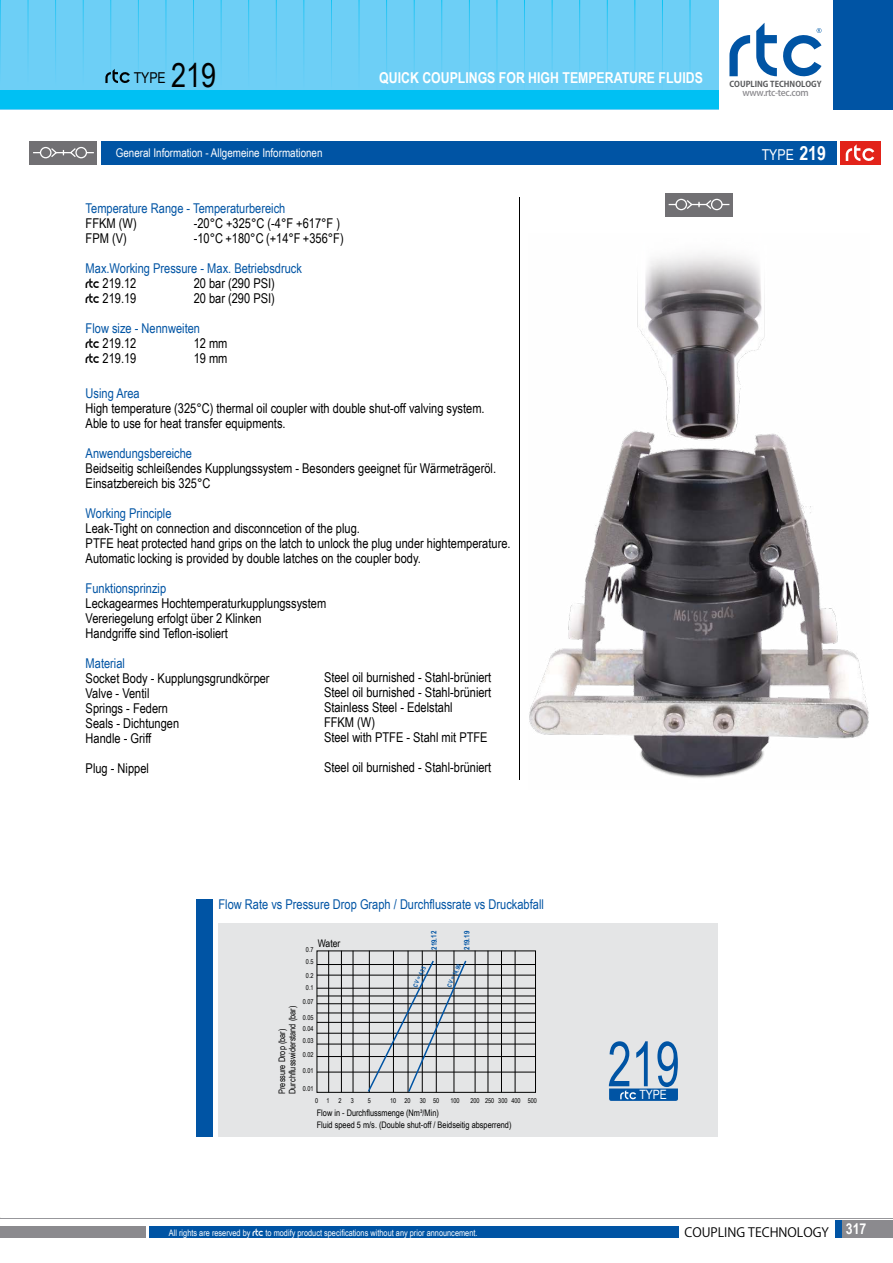
<style>
.page{position:relative;width:893px;height:1263px;background:#fff}
.page>*{position:absolute;margin:0;border:0;box-sizing:border-box;transform-origin:0 0}
.t1{font:62.55px "Arial Narrow";color:#0054a4;scale:.84 1}
.t2{font:700 15px "Arial Narrow";color:#fff}
.t3{font:15px "Arial Narrow";color:#000}
.t4{font:15px "Arial Narrow";color:#fff}
.t5{font:13.5px/15px "Arial Narrow";color:#000}
.t6{font:13.5px/15px "Arial Narrow";color:#0054a4}
.t7{font:12.9px "Arial Narrow";color:#fff}
.t8{font:12.75px "Koz Go Pr 6 N";color:#000}
.t9{font:12px "Arial Narrow";color:#fff}
.t10{font:10.5px "Arial Narrow";color:#000}
.t11{font:500 9.15px "Koz Go Pr 6 N";letter-spacing:-.04em;color:#8b8a8e}
.t12{font:9px/10.5px "Arial Narrow";color:#000}
.t13{font:9px "Arial Narrow";color:#fff}
.t14{font:700 8.1px "Koz Go Pr 6 N";color:#58595b}
.t15{font:700 7.5px "Arial Narrow";letter-spacing:-.01em;color:#0054a4}
.t16{font:6.75px/10.9px "Arial Narrow";color:#000}
.t17{font:700 6px "Arial Narrow";color:#0054a4}
.s1{font-size:33px}
.s2{font-weight:700;font-size:19.5px}
.s3{font-family:"Abode";color:#000}
.s4{color:#000}
.s5{font-family:"Abode"}
.s6{font-family:"Abode";font-size:10.5px}
</style>
<div class="page">
<div style="left:843px;top:1220px;width:50px;height:17px;background:#8b8a8e"></div>
<div style="left:0;top:1226px;width:146px;height:11px;background:#8b8a8e"></div>
<div style="left:149px;top:1226px;width:529px;height:11px;background:#0054a4"></div>
<div style="left:835px;top:1220px;width:7px;height:17px;background:#0054a4"></div>
<hr style="left:0;top:1218px;width:893px;height:1px;background:#97979b">
<hr style="left:519px;top:197px;width:1px;height:582px;background:#000">
<div style="left:0;top:0;width:718px;height:109px;background:#6dcff6"></div>
<svg style="left:0;top:0;width:690px;height:91px"></svg>
<div style="left:0;top:91px;width:718px;height:18px;background:#00c0f3"></div>
<svg style="left:105px;top:69px;width:25px;height:15px"></svg>
<div style="left:101px;top:141px;width:736px;height:23px;background:#0054a4"></div>
<div style="left:840px;top:141px;width:40px;height:23px;background:#e2231a"></div>
<svg style="left:846px;top:144px;width:28px;height:17px"></svg>
<div style="left:30px;top:141px;width:67px;height:23px;background:#717073"></div>
<svg style="left:33px;top:146px;width:61px;height:13px"></svg>
<div style="left:665px;top:193px;width:68px;height:23px;background:#717073"></div>
<svg style="left:668px;top:198px;width:62px;height:13px"></svg>
<div style="left:218px;top:923px;width:500px;height:213px;background:#e4e5e6"></div>
<div style="left:197px;top:899px;width:16px;height:237px;background:#0054a4"></div>
<svg style="left:609px;top:1088px;width:69px;height:13px"></svg>
<hr style="left:353px;top:951px;width:1px;height:141px;background:#000">
<hr style="left:341px;top:951px;width:1px;height:141px;background:#000">
<hr style="left:369px;top:951px;width:1px;height:141px;background:#000">
<hr style="left:393px;top:951px;width:1px;height:141px;background:#000">
<hr style="left:408px;top:951px;width:1px;height:141px;background:#000">
<hr style="left:422px;top:951px;width:1px;height:141px;background:#000">
<hr style="left:436px;top:951px;width:1px;height:141px;background:#000">
<hr style="left:454px;top:951px;width:1px;height:141px;background:#000">
<hr style="left:475px;top:951px;width:1px;height:141px;background:#000">
<hr style="left:501px;top:951px;width:1px;height:141px;background:#000">
<hr style="left:515px;top:951px;width:1px;height:141px;background:#000">
<hr style="left:488px;top:951px;width:1px;height:141px;background:#000">
<hr style="left:317px;top:1072px;width:219px;height:1px;background:#000">
<hr style="left:317px;top:1056px;width:219px;height:1px;background:#000">
<hr style="left:317px;top:1044px;width:219px;height:1px;background:#000">
<hr style="left:317px;top:1033px;width:219px;height:1px;background:#000">
<hr style="left:317px;top:1022px;width:219px;height:1px;background:#000">
<hr style="left:317px;top:1013px;width:219px;height:1px;background:#000">
<hr style="left:317px;top:1003px;width:219px;height:1px;background:#000">
<hr style="left:317px;top:996px;width:219px;height:1px;background:#000">
<hr style="left:317px;top:988px;width:219px;height:1px;background:#000">
<hr style="left:317px;top:964px;width:219px;height:1px;background:#000">
<hr style="left:317px;top:975px;width:219px;height:1px;background:#000">
<svg style="left:366px;top:959px;width:102px;height:134px"></svg>
<hr style="left:328px;top:951px;width:1px;height:141px;background:#000">
<img style="left:529px;top:254px;width:340px;height:524px">
<div style="left:833px;top:0;width:60px;height:109px;background:#0054a4"></div>
<svg style="left:729px;top:35px;width:21px;height:41px"></svg>
<svg style="left:756px;top:23px;width:65px;height:54px"></svg>
<p class="t3" style="left:134px;top:69px;width:84px">TYPE <span class="s1">219</span></p>
<p class="t2" style="left:379px;top:69px;width:325px">QUICK COUPLINGS FOR HIGH TEMPERATURE FLUIDS</p>
<p class="t14" style="left:729px;top:79px;width:94px">COUPLING TECHNOLOGY</p>
<p class="t11" style="left:743px;top:88px;width:68px">www.rtc-tec.com</p>
<p class="t9" style="left:116px;top:146px;width:208px">General Information - Allgemeine Informationen</p>
<p class="t4" style="left:762px;top:146px;width:66px">TYPE <span class="s2">219</span></p>
<p class="t6" style="left:86px;top:200px;width:201px">Temperature Range - Temperaturbereich</p>
<p class="t5" style="left:86px;top:215px;width:53px">FFKM (W)</p>
<p class="t5" style="left:194px;top:215px;width:148px">-20°C +325°C (-4°F +617°F )</p>
<p class="t5" style="left:86px;top:230px;width:43px">FPM (V)</p>
<p class="t5" style="left:194px;top:230px;width:152px">-10°C +180°C (+14°F +356°F)</p>
<p class="t6" style="left:86px;top:260px;width:218px">Max.Working Pressure - Max. Betriebsdruck <span class="s3">rtc</span> <span class="s4">219.12</span></p>
<p class="t5" style="left:194px;top:275px;width:83px">20 bar (290 PSI)</p>
<p class="t5" style="left:86px;top:290px;width:52px"><span class="s5">rtc</span> 219.19</p>
<p class="t5" style="left:194px;top:290px;width:83px">20 bar (290 PSI)</p>
<p class="t6" style="left:86px;top:320px;width:116px">Flow size - Nennweiten <span class="s3">rtc</span> <span class="s4">219.12</span></p>
<p class="t5" style="left:194px;top:335px;width:35px">12 mm</p>
<p class="t5" style="left:86px;top:350px;width:52px"><span class="s5">rtc</span> 219.19</p>
<p class="t5" style="left:194px;top:350px;width:35px">19 mm</p>
<p class="t6" style="left:86px;top:386px;width:56px">Using Area</p>
<p class="t5" style="left:86px;top:401px;width:401px">High temperature (325°C) thermal oil coupler with double shut-off valving system.<br>Able to use for heat transfer equipments.</p>
<p class="t6" style="left:86px;top:446px;width:108px">Anwendungsbereiche</p>
<p class="t5" style="left:86px;top:461px;width:412px">Beidseitig schleißendes Kupplungssystem - Besonders geeignet für Wärmeträgeröl.<br>Einsatzbereich bis 325°C</p>
<p class="t6" style="left:86px;top:506px;width:87px">Working Principle</p>
<p class="t5" style="left:86px;top:521px;width:426px">Leak-Tight on connection and disconncetion of the plug.<br>PTFE heat protected hand grips on the latch to unlock the plug under hightemperature.<br>Automatic locking is provided by double latches on the coupler body.</p>
<p class="t6" style="left:86px;top:581px;width:82px">Funktionsprinzip</p>
<p class="t5" style="left:86px;top:596px;width:242px">Leckagearmes Hochtemperaturkupplungssystem<br>Vereriegelung erfolgt über 2 Klinken<br>Handgriffe sind Teflon-isoliert</p>
<p class="t6" style="left:86px;top:656px;width:41px">Material</p>
<p class="t5" style="left:86px;top:671px;width:185px">Socket Body - Kupplungsgrundkörper<br>Valve - Ventil<br>Springs - Federn<br>Seals - Dichtungen<br>Handle - Griff</p>
<p class="t5" style="left:86px;top:761px;width:65px">Plug - Nippel</p>
<p class="t5" style="left:324px;top:670px;width:169px">Steel oil burnished - Stahl-brüniert<br>Steel oil burnished - Stahl-brüniert<br>Stainless Steel - Edelstahl<br>FFKM (W)<br>Steel with PTFE - Stahl mit PTFE</p>
<p class="t5" style="left:324px;top:760px;width:169px">Steel oil burnished - Stahl-brüniert</p>
<p class="t6" style="left:218px;top:897px;width:327px">Flow Rate vs Pressure Drop Graph / Durchflussrate vs Druckabfall</p>
<p class="t10" style="left:318px;top:937px;width:24px">Water</p>
<p class="t16" style="left:306px;top:944px;width:9px">0.7</p>
<p class="t16" style="left:306px;top:982px;width:9px">0.1</p>
<p class="t16" style="left:306px;top:956px;width:9px">0.5</p>
<p class="t16" style="left:306px;top:970px;width:9px">0.2</p>
<p class="t16" style="left:303px;top:996px;width:12px">0.07</p>
<p class="t16" style="left:303px;top:1012px;width:12px">0.05<br>0.04</p>
<p class="t16" style="left:303px;top:1034px;width:12px;line-height:13.5px">0.03<br>0.02</p>
<p class="t16" style="left:303px;top:1065px;width:12px">0.01</p>
<p class="t16" style="left:303px;top:1083px;width:12px">0.01</p>
<p class="t12" style="left:277px;top:1094px;width:90px;rotate:-90deg">Pressure Drop (bar)<br>Durchflusswiderstand (bar)</p>
<p class="t15" style="left:430px;top:950px;width:20px;rotate:-90deg">219.12</p>
<p class="t15" style="left:462px;top:950px;width:20px;rotate:-90deg">219.19</p>
<p class="t17" style="left:412px;top:985px;width:24px;rotate:-65deg">CV = 4.35</p>
<p class="t17" style="left:446px;top:985px;width:26px;rotate:-65deg">CV = 14.90</p>
<p class="t16" style="left:315px;top:1095px;width:16px">0 1</p>
<p class="t16" style="left:338px;top:1095px;width:5px">2</p>
<p class="t16" style="left:351px;top:1095px;width:5px">3</p>
<p class="t16" style="left:368px;top:1095px;width:5px">5</p>
<p class="t16" style="left:390px;top:1095px;width:22px">10 20</p>
<p class="t16" style="left:420px;top:1095px;width:21px">30 50</p>
<p class="t16" style="left:450px;top:1095px;width:11px">100</p>
<p class="t16" style="left:470px;top:1095px;width:68px">200 250 300 400 500</p>
<p class="t12" style="left:317px;top:1107px;width:124px">Flow in - Durchflussmenge (Nm³/Min)</p>
<p class="t12" style="left:317px;top:1120px;width:196px">Fluid speed 5 m/s. (Double shut-off / Beidseitig absperrend)</p>
<p class="t13" style="left:169px;top:1227px;width:310px">All rights are reserved by <span class="s6">rtc</span> to modify product specifications without any prior announcement.</p>
<h1 class="t1" style="left:608px;top:1028px;width:87px">219</h1>
<p class="t7" style="left:639px;top:1087px;width:29px">TYPE</p>
<p class="t8" style="left:684px;top:1225px;width:146px">COUPLING TECHNOLOGY</p>
<p class="t2" style="left:846px;top:1220px;width:22px">317</p>
</div>
